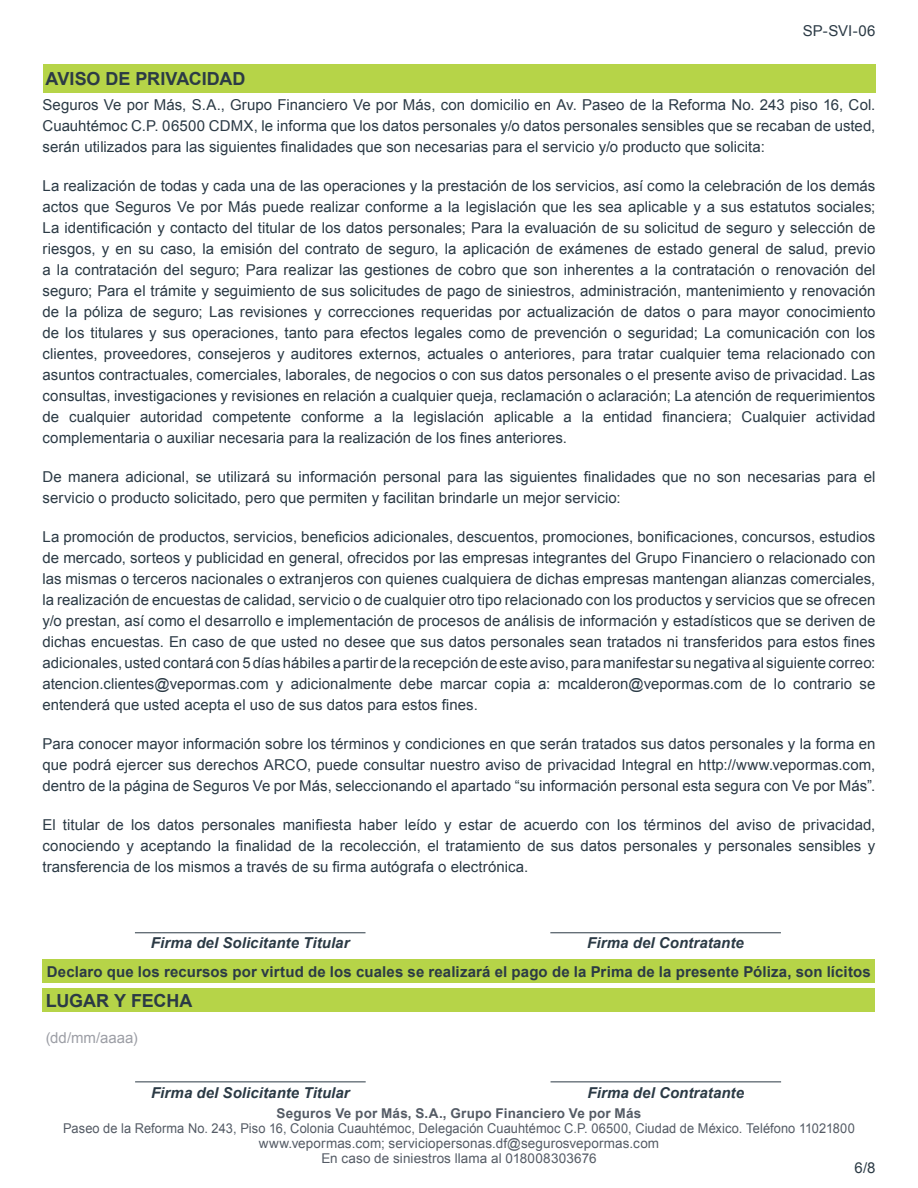
<style>
.page{position:relative;width:918px;height:1188px;background:#fff}
.page>*{position:absolute;margin:0;border:0;box-sizing:border-box;transform-origin:0 0}
.Titulo{font:700 18px "Arial";letter-spacing:-.01em;color:#2b3a45}
.Titulo-2{font:15px/21px "Arial";letter-spacing:.005em;color:#2b3a45;text-align:justify}
.Titulo-3{font:700 15px "Arial";letter-spacing:.01em;color:#2b3a45}
.Titulo-4{font:italic 700 15px "Arial";letter-spacing:.005em;color:#2b3a45}
.Titulo-5{font:15px "Arial";color:#9d9fa6}
.t1{font:13.5px/15px "Arial";letter-spacing:.01em;color:#545b65;text-align:center;scale:.95 1}
.t2{font:700 13.5px "Arial";letter-spacing:.015em;color:#545b65}
</style>
<div class="page">
<div style="left:43px;top:64px;width:832px;height:28px;background:#b6d448"></div>
<div style="left:43px;top:959px;width:832px;height:24px;background:#b6d448"></div>
<div style="left:43px;top:989px;width:832px;height:23px;background:#b6d448"></div>
<hr style="left:135px;top:932px;width:231px;height:1px;background:#2b3a45">
<hr style="left:135px;top:1081px;width:231px;height:1px;background:#2b3a45">
<hr style="left:550px;top:932px;width:231px;height:1px;background:#2b3a45">
<hr style="left:551px;top:1081px;width:230px;height:1px;background:#2b3a45">
<p class="Titulo" style="left:46px;top:66px;width:202px">AVISO DE PRIVACIDAD</p>
<p class="Titulo-2" style="left:803px;top:20px;width:74px">SP-SVI-06</p>
<p class="Titulo-2" style="left:43px;top:94px;width:834px">Seguros Ve por Más, S.A., Grupo Financiero Ve por Más, con domicilio en Av. Paseo de la Reforma No. 243 piso 16, Col.<br>Cuauhtémoc C.P. 06500 CDMX, le informa que los datos personales y/o datos personales sensibles que se recaban de usted, serán utilizados para las siguientes finalidades que son necesarias para el servicio y/o producto que solicita:</p>
<p class="Titulo-2" style="left:43px;top:175px;width:834px">La realización de todas y cada una de las operaciones y la prestación de los servicios, así como la celebración de los demás actos que Seguros Ve por Más puede realizar conforme a la legislación que les sea aplicable y a sus estatutos sociales; La identificación y contacto del titular de los datos personales; Para la evaluación de su solicitud de seguro y selección de riesgos, y en su caso, la emisión del contrato de seguro, la aplicación de exámenes de estado general de salud, previo a la contratación del seguro; Para realizar las gestiones de cobro que son inherentes a la contratación o renovación del seguro; Para el trámite y seguimiento de sus solicitudes de pago de siniestros, administración, mantenimiento y renovación de la póliza de seguro; Las revisiones y correcciones requeridas por actualización de datos o para mayor conocimiento de los titulares y sus operaciones, tanto para efectos legales como de prevención o seguridad; La comunicación con los clientes, proveedores, consejeros y auditores externos, actuales o anteriores, para tratar cualquier tema relacionado con asuntos contractuales, comerciales, laborales, de negocios o con sus datos personales o el presente aviso de privacidad. Las consultas, investigaciones y revisiones en relación a cualquier queja, reclamación o aclaración; La atención de requerimientos de cualquier autoridad competente conforme a la legislación aplicable a la entidad financiera; Cualquier actividad complementaria o auxiliar necesaria para la realización de los fines anteriores.</p>
<p class="Titulo-2" style="left:43px;top:466px;width:834px">De manera adicional, se utilizará su información personal para las siguientes finalidades que no son necesarias para el servicio o producto solicitado, pero que permiten y facilitan brindarle un mejor servicio:</p>
<p class="Titulo-2" style="left:43px;top:526px;width:834px">La promoción de productos, servicios, beneficios adicionales, descuentos, promociones, bonificaciones, concursos, estudios de mercado, sorteos y publicidad en general, ofrecidos por las empresas integrantes del Grupo Financiero o relacionado con las mismas o terceros nacionales o extranjeros con quienes cualquiera de dichas empresas mantengan alianzas comerciales, la realización de encuestas de calidad, servicio o de cualquier otro tipo relacionado con los productos y servicios que se ofrecen y/o prestan, así como el desarrollo e implementación de procesos de análisis de información y estadísticos que se deriven de dichas encuestas. En caso de que usted no desee que sus datos personales sean tratados ni transferidos para estos fines adicionales, usted contará con 5 días hábiles a partir de la recepción de este aviso, para manifestar su negativa al siguiente correo: atencion.clientes@vepormas.com y adicionalmente debe marcar copia a: mcalderon@vepormas.com de lo contrario se entenderá que usted acepta el uso de sus datos para estos fines.</p>
<p class="Titulo-2" style="left:43px;top:733px;width:834px">Para conocer mayor información sobre los términos y condiciones en que serán tratados sus datos personales y la forma en que podrá ejercer sus derechos ARCO, puede consultar nuestro aviso de privacidad Integral en http://www.vepormas.com, dentro de la página de Seguros Ve por Más, seleccionando el apartado “su información personal esta segura con Ve por Más”.</p>
<p class="Titulo-2" style="left:43px;top:814px;width:834px">El titular de los datos personales manifiesta haber leído y estar de acuerdo con los términos del aviso de privacidad, conociendo y aceptando la finalidad de la recolección, el tratamiento de sus datos personales y personales sensibles y transferencia de los mismos a través de su firma autógrafa o electrónica.</p>
<p class="Titulo-4" style="left:151px;top:933px;width:200px">Firma del Solicitante Titular</p>
<p class="Titulo-4" style="left:587px;top:933px;width:158px">Firma del Contratante</p>
<p class="Titulo-3" style="left:47px;top:962px;width:825px">Declaro que los recursos por virtud de los cuales se realizará el pago de la Prima de la presente Póliza, son lícitos</p>
<p class="Titulo" style="left:46px;top:989px;width:148px">LUGAR Y FECHA</p>
<p class="Titulo-5" style="left:46px;top:1028px;width:93px">(dd/mm/aaaa)</p>
<p class="Titulo-4" style="left:151px;top:1082px;width:200px">Firma del Solicitante Titular</p>
<p class="Titulo-4" style="left:587px;top:1082px;width:158px">Firma del Contratante</p>
<p class="t2" style="left:277px;top:1104px;width:366px">Seguros Ve por Más, S.A., Grupo Financiero Ve por Más</p>
<p class="t1" style="left:63px;top:1121px;width:835px">Paseo de la Reforma No. 243, Piso 16, Colonia Cuauhtémoc, Delegación Cuauhtémoc C.P. 06500, Ciudad de México. Teléfono 11021800 www.vepormas.com; serviciopersonas.df@segurosvepormas.com<br>En caso de siniestros llama al 018008303676</p>
<p class="Titulo-2" style="left:855px;top:1158px;width:23px">6/8</p>
</div>
